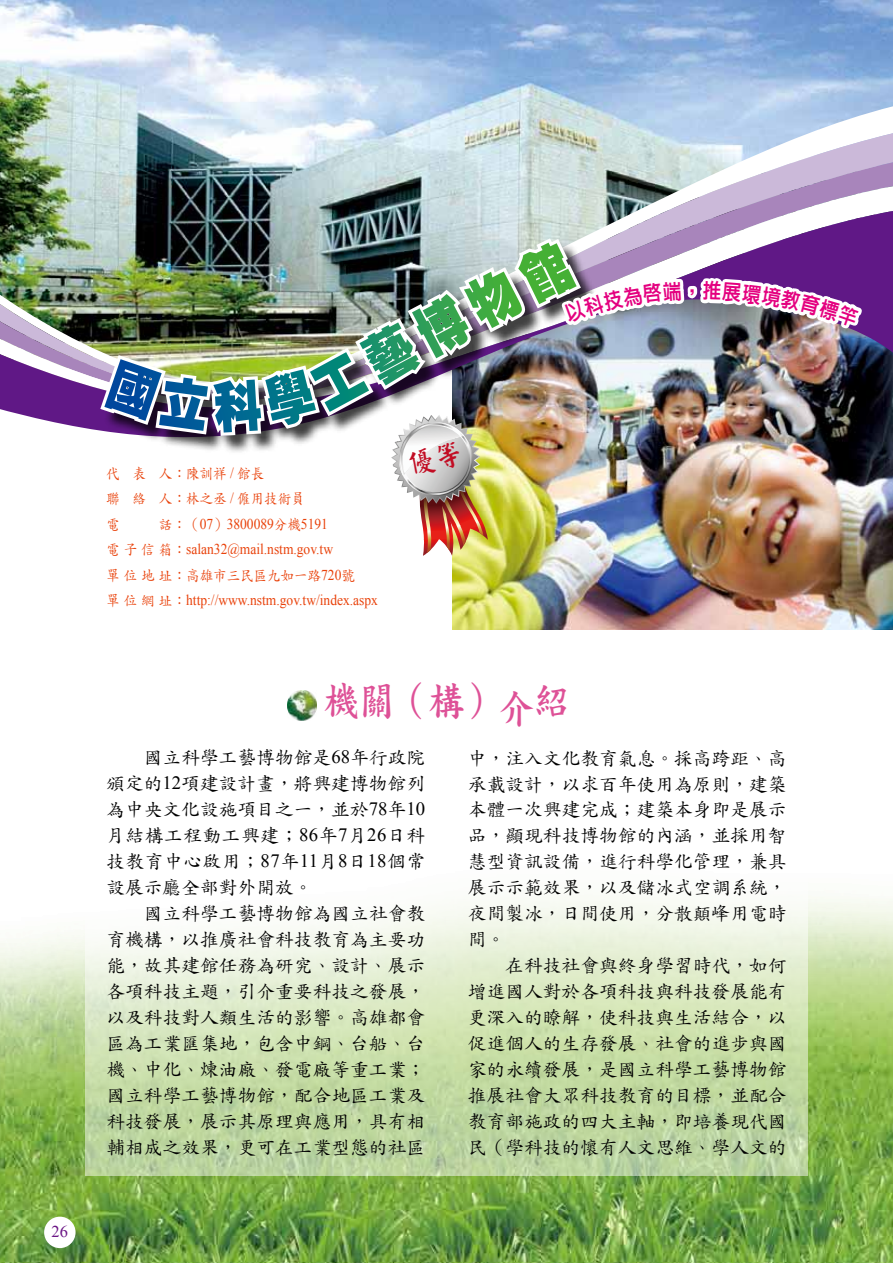
<style>
.page{position:relative;width:893px;height:1263px;background:#fff}
.page>*{position:absolute;margin:0;border:0;box-sizing:border-box;transform-origin:0 0}
.t1{font:40.5px "DF Kai Shu W7 WIN BF";color:#de5197;scale:.9 1}
.t2{font:18.75px/26px "DF Kai Shu W5 WIN BF";color:#000;text-align:justify}
.t3{font:16.5px "Times New Roman";color:#6b1685}
.t4{font:15px/25.5px "Times New Roman";color:#e9420b;scale:.9 1}
.t5{font:15px/25.5px "DF Kai Shu W5 WIN BF";color:#e9420b;scale:.9 1}
.s1{font-family:"Times New Roman"}
.s2{font-family:"DF Kai Shu W5 WIN BF"}
</style>
<div class="page">
<img style="left:0;top:629px;width:893px;height:634px">
<div style="left:44px;top:1216px;width:32px;height:32px;background:#fff;border-radius:50%"></div>
<svg style="left:85px;top:629px;width:723px;height:547px"></svg>
<img style="left:867px;top:448px;width:26px;height:181px">
<img style="left:0;top:0;width:893px;height:106px">
<img style="left:0;top:211px;width:893px;height:237px">
<img style="left:287px;top:700px;width:29px;height:21px">
<img style="left:96px;top:97px;width:771px;height:603px">
<p class="t3" style="left:51px;top:1220px;width:18px">26</p>
<p class="t5" style="left:106px;top:460px;width:222px">代 表 人：陳訓祥 <span class="s1">/</span> 館長<br>聯 絡 人：林之丞 <span class="s1">/</span> 僱用技術員電</p>
<p class="t4" style="left:106px;top:511px;width:254px;text-indent:52px"><span class="s2">話：（</span>07<span class="s2">）</span>3800089<span class="s2">分機</span>5191<span class="s2">電子信箱：</span>salan32@mail.nstm.gov.tw</p>
<p class="t5" style="left:106px;top:562px;width:278px">單位地址：高雄市三民區九如一路<span class="s1">720</span>號</p>
<p class="t4" style="left:106px;top:587px;width:303px"><span class="s2">單位網址：</span>http://www.nstm.gov.tw/index.aspx</p>
<h1 class="t1" style="left:323px;top:680px;width:275px">機關（構）介紹</h1>
<p class="t2" style="left:106px;top:745px;width:321px;text-indent:38px">國立科學工藝博物館是<span class="s1">68</span>年行政院頒定的<span class="s1">12</span>項建設計畫，將興建博物館列為中央文化設施項目之一，並於<span class="s1">78</span>年<span class="s1">10</span>月結構工程動工興建；<span class="s1">86</span>年<span class="s1">7</span>月<span class="s1">26</span>日科技教育中心啟用；<span class="s1">87</span>年<span class="s1">11</span>月<span class="s1">8</span>日<span class="s1">18</span>個常設展示廳全部對外開放。</p>
<p class="t2" style="left:106px;top:901px;width:320px;text-indent:37px">國立科學工藝博物館為國立社會教育機構，以推廣社會科技教育為主要功能，故其建館任務為研究、設計、展示各項科技主題，引介重要科技之發展，以及科技對人類生活的影響。高雄都會區為工業匯集地，包含中鋼、台船、台機、中化、煉油廠、發電廠等重工業；國立科學工藝博物館，配合地區工業及科技發展，展示其原理與應用，具有相輔相成之效果，更可在工業型態的社區</p>
<p class="t2" style="left:468px;top:745px;width:320px">中，注入文化教育氣息。採高跨距、高承載設計，以求百年使用為原則，建築本體一次興建完成；建築本身即是展示品，顯現科技博物館的內涵，並採用智慧型資訊設備，進行科學化管理，兼具展示示範效果，以及儲冰式空調系統，夜間製冰，日間使用，分散顛峰用電時間。</p>
<p class="t2" style="left:468px;top:952px;width:320px;text-indent:37px">在科技社會與終身學習時代，如何增進國人對於各項科技與科技發展能有更深入的瞭解，使科技與生活結合，以促進個人的生存發展、社會的進步與國家的永續發展，是國立科學工藝博物館推展社會大眾科技教育的目標，並配合教育部施政的四大主軸，即培養現代國民（學科技的懷有人文思維、學人文的</p>
</div>
